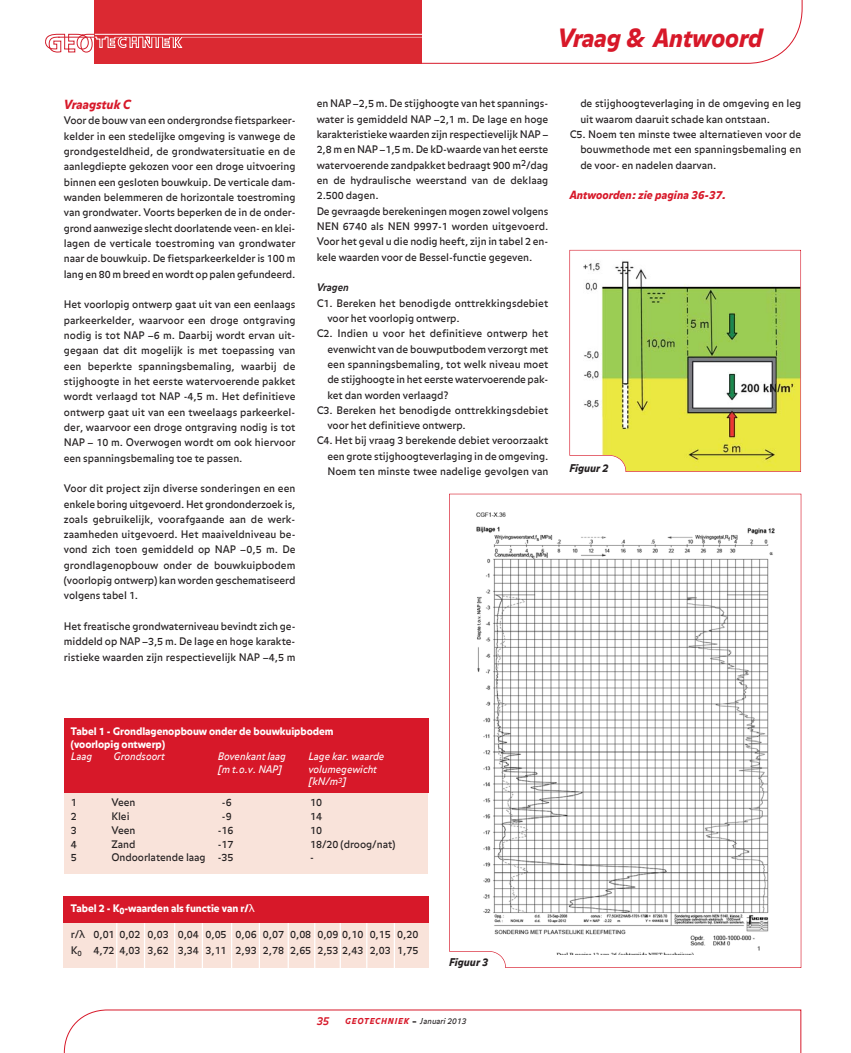
<style>
.page{position:relative;width:851px;height:1053px;background:#fff}
.page>*{position:absolute;margin:0;border:0;box-sizing:border-box;transform-origin:0 0}
.t1{font:italic 900 25px "Balance";color:#d71829}
.t2{font:italic 900 12.5px "Balance";letter-spacing:.01em;color:#d71829}
.t3{font:italic 900 11.25px "Balance";letter-spacing:.01em;color:#d71829}
.t4{font:italic 700 11.25px "Balance";color:#d71829}
.t5{font:italic 900 10.62px "Balance";letter-spacing:.01em;color:#231f20}
.t6{font:10.25px/15.2px "Balance";letter-spacing:-.005em;color:#231f20;text-align:justify}
.t7{font:900 10.25px/12.5px "Balance";letter-spacing:-.005em;color:#fff}
.t8{font:italic 10.25px/12.5px "Balance";letter-spacing:-.005em;color:#fff}
.t9{font:italic 700 10.25px "Balance";letter-spacing:-.005em;color:#231f20}
.t10{font:italic 900 8.12px "Balance";letter-spacing:.1em;color:#d71829}
.s1{font-family:"Lucida Grande";font-weight:400}
.s2{font-family:"Lucida Grande"}
.s3{font-style:normal;color:#231f20}
.s4{font-weight:400;color:#231f20}
</style>
<div class="page">
<svg style="left:422px;top:0;width:380px;height:64px"></svg>
<svg style="left:64px;top:1009px;width:737px;height:43px"></svg>
<div style="left:95px;top:0;width:327px;height:64px;background:#db2932"></div>
<hr style="left:95px;top:34px;width:327px;height:1px;background:#fff">
<hr style="left:181px;top:37px;width:241px;height:1px;background:#fff">
<svg style="left:45px;top:34px;width:137px;height:19px"></svg>
<div style="left:64px;top:766px;width:363px;height:107px;background:#f9e3da"></div>
<div style="left:64px;top:718px;width:364px;height:74px;background:#d71829"></div>
<div style="left:64px;top:917px;width:365px;height:50px;background:#f9e3da"></div>
<svg style="left:569px;top:250px;width:231px;height:222px"></svg>
<svg style="left:449px;top:493px;width:352px;height:474px"></svg>
<hr style="left:116px;top:919px;width:1px;height:54px;background:#fff">
<hr style="left:144px;top:919px;width:1px;height:54px;background:#fff">
<hr style="left:174px;top:919px;width:1px;height:54px;background:#fff">
<hr style="left:202px;top:919px;width:1px;height:54px;background:#fff">
<hr style="left:231px;top:919px;width:1px;height:54px;background:#fff">
<hr style="left:259px;top:919px;width:1px;height:54px;background:#fff">
<hr style="left:287px;top:919px;width:2px;height:54px;background:#fff">
<hr style="left:314px;top:919px;width:1px;height:54px;background:#fff">
<hr style="left:339px;top:919px;width:2px;height:54px;background:#fff">
<hr style="left:366px;top:919px;width:1px;height:54px;background:#fff">
<hr style="left:393px;top:919px;width:2px;height:54px;background:#fff">
<div style="left:64px;top:896px;width:365px;height:27px;background:#d71829"></div>
<p class="t2" style="left:64px;top:100px;width:68px">Vraagstuk C</p>
<p class="t6" style="left:64px;top:114px;width:233px">Voor de bouw van een ondergrondse fietsparkeer&shy;kelder in een stedelijke omgeving is vanwege de grondgesteldheid, de grondwatersituatie en de aanlegdiepte gekozen voor een droge uitvoering binnen een gesloten bouwkuip. De verticale dam&shy;wanden belemmeren de horizontale toestroming van grondwater. Voorts beperken de in de onder&shy;grond aanwezige slecht doorlatende veen- en klei&shy;lagen de verticale toestroming van grondwater naar de bouwkuip. De fietsparkeerkelder is 100 m lang en 80 m breed en wordt op palen gefundeerd.</p>
<p class="t6" style="left:64px;top:298px;width:233px">Het voorlopig ontwerp gaat uit van een eenlaags parkeerkelder, waarvoor een droge ontgraving nodig is tot NAP –6 m. Daarbij wordt ervan uit&shy;gegaan dat dit mogelijk is met toepassing van een beperkte spanningsbemaling, waarbij de stijghoogte in het eerste watervoerende pakket wordt verlaagd tot NAP -4,5 m. Het definitieve ontwerp gaat uit van een tweelaags parkeerkel&shy;der, waarvoor een droge ontgraving nodig is tot NAP – 10 m. Overwogen wordt om ook hiervoor een spanningsbemaling toe te passen.</p>
<p class="t6" style="left:64px;top:482px;width:233px">Voor dit project zijn diverse sonderingen en een enkele boring uitgevoerd. Het grondonderzoek is, zoals gebruikelijk, voorafgaande aan de werk&shy;zaamheden uitgevoerd. Het maaiveldniveau be&shy;vond zich toen gemiddeld op NAP –0,5 m. De grondlagenopbouw onder de bouwkuipbodem (voorlopig ontwerp) kan worden geschematiseerd volgens tabel 1.</p>
<p class="t6" style="left:64px;top:619px;width:233px">Het freatische grondwaterniveau bevindt zich ge&shy;middeld op NAP –3,5 m. De lage en hoge karakte&shy;ristieke waarden zijn respectievelijk NAP –4,5 m</p>
<h1 class="t1" style="left:557px;top:29px;width:206px">Vraag &amp; Antwoord</h1>
<p class="t6" style="left:317px;top:97px;width:233px;text-align:left">en NAP –2,5 m. De stijghoogte van het spannings&shy;water is gemiddeld NAP –2,1 m. De lage en hoge karakteristieke waarden zijn respectievelijk NAP – 2,8 m en NAP –1,5 m. De kD-waarde van het eerste watervoerende zandpakket bedraagt 900 m<sup>2</sup>/dag en de hydraulische weerstand van de deklaag 2.500 dagen.<br>De gevraagde berekeningen mogen zowel volgens NEN 6740 als NEN 9997-1 worden uitgevoerd.<br>Voor het geval u die nodig heeft, zijn in tabel 2 en&shy;kele waarden voor de Bessel-functie gegeven.</p>
<p class="t9" style="left:317px;top:283px;width:34px">Vragen</p>
<p class="t6" style="left:317px;top:296px;width:233px">C1. Bereken het benodigde onttrekkingsdebiet</p>
<p class="t6" style="left:327px;top:311px;width:134px">voor het voorlopig ontwerp.</p>
<p class="t6" style="left:317px;top:327px;width:233px">C2. Indien u voor het definitieve ontwerp het</p>
<p class="t6" style="left:327px;top:342px;width:222px">evenwicht van de bouwputbodem verzorgt met</p>
<p class="t6" style="left:327px;top:357px;width:222px">een spanningsbemaling, tot welk niveau moet</p>
<p class="t6" style="left:327px;top:373px;width:222px">de stijghoogte in het eerste watervoerende pak-</p>
<p class="t6" style="left:327px;top:388px;width:123px">ket dan worden verlaagd?</p>
<p class="t6" style="left:317px;top:403px;width:233px">C3. Bereken het benodigde onttrekkingsdebiet</p>
<p class="t6" style="left:327px;top:419px;width:140px">voor het definitieve ontwerp.</p>
<p class="t6" style="left:317px;top:434px;width:233px">C4. Het bij vraag 3 berekende debiet veroorzaakt</p>
<p class="t6" style="left:327px;top:449px;width:222px">een grote stijghoogteverlaging in de omgeving.</p>
<p class="t6" style="left:327px;top:464px;width:222px">Noem ten minste twee nadelige gevolgen van</p>
<p class="t6" style="left:580px;top:97px;width:222px">de stijghoogteverlaging in de omgeving en leg</p>
<p class="t6" style="left:580px;top:112px;width:191px">uit waarom daaruit schade kan ontstaan.</p>
<p class="t6" style="left:569px;top:128px;width:233px">C5. Noem ten minste twee alternatieven voor de</p>
<p class="t6" style="left:580px;top:143px;width:222px">bouwmethode met een spanningsbemaling en</p>
<p class="t6" style="left:580px;top:158px;width:137px">de voor- en nadelen daarvan.</p>
<p class="t3" style="left:569px;top:191px;width:158px">Antwoorden: zie pagina 36-37.</p>
<p class="t5" style="left:569px;top:464px;width:41px">Figuur 2</p>
<p class="t7" style="left:71px;top:725px;width:264px">Tabel 1 - Grondlagenopbouw onder de bouwkuipbodem (voorlopig ontwerp)</p>
<p class="t8" style="left:71px;top:751px;width:23px">Laag</p>
<p class="t8" style="left:113px;top:751px;width:53px">Grondsoort</p>
<p class="t8" style="left:218px;top:751px;width:70px">Bovenkant laag</p>
<p class="t8" style="left:308px;top:751px;width:77px">Lage kar. waarde</p>
<p class="t8" style="left:218px;top:763px;width:66px">[m t.o.v. NAP]</p>
<p class="t8" style="left:308px;top:763px;width:70px">volumegewicht [kN/m<sup>3</sup>]</p>
<p class="t6" style="left:71px;top:795px;width:8px">1</p>
<p class="t6" style="left:111px;top:795px;width:26px">Veen</p>
<p class="t6" style="left:222px;top:795px;width:11px">-6</p>
<p class="t6" style="left:310px;top:795px;width:13px">10</p>
<p class="t6" style="left:71px;top:809px;width:8px">2</p>
<p class="t6" style="left:111px;top:809px;width:20px">Klei</p>
<p class="t6" style="left:222px;top:809px;width:11px">-9</p>
<p class="t6" style="left:310px;top:809px;width:13px">14</p>
<p class="t6" style="left:71px;top:823px;width:8px">3</p>
<p class="t6" style="left:111px;top:823px;width:26px">Veen</p>
<p class="t6" style="left:218px;top:823px;width:17px">-16</p>
<p class="t6" style="left:310px;top:823px;width:13px">10</p>
<p class="t6" style="left:71px;top:837px;width:8px">4</p>
<p class="t6" style="left:111px;top:837px;width:25px">Zand</p>
<p class="t6" style="left:218px;top:837px;width:17px">-17</p>
<p class="t6" style="left:310px;top:837px;width:87px">18/20 (droog/nat)</p>
<p class="t6" style="left:71px;top:850px;width:8px">5</p>
<p class="t6" style="left:111px;top:850px;width:123px">Ondoorlatende laag -35</p>
<p class="t6" style="left:310px;top:850px;width:5px">-</p>
<p class="t7" style="left:71px;top:902px;width:185px">Tabel 2 - K<sub>0</sub>-waarden als functie van r/<span class="s1">λ</span></p>
<p class="t6" style="left:71px;top:927px;width:349px">r/<span class="s2">λ</span> 0,01 0,02 0,03 0,04 0,05 0,06 0,07 0,08 0,09 0,10 0,15 0,20<br>K<sub>0</sub> 4,72 4,03 3,62 3,34 3,11 2,93 2,78 2,65 2,53 2,43 2,03 1,75</p>
<p class="t5" style="left:449px;top:958px;width:41px">Figuur 3</p>
<p class="t4" style="left:317px;top:1015px;width:14px">35</p>
<p class="t10" style="left:345px;top:1017px;width:123px">GEOTECHNIEK <span class="s3">–</span> <span class="s4">Januari 2013</span></p>
</div>
